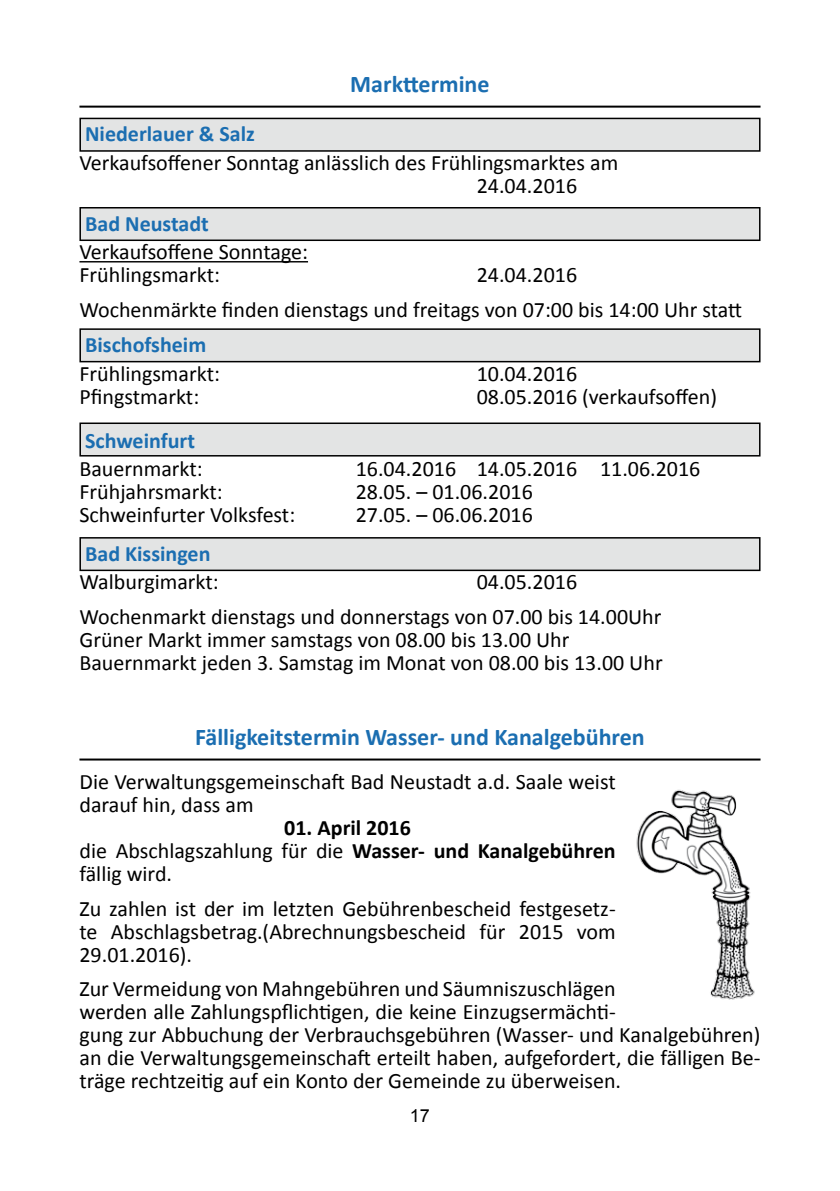
<style>
.page{position:relative;width:840px;height:1191px;background:#fff}
.page>*{position:absolute;margin:0;border:0;box-sizing:border-box;transform-origin:0 0}
.t1{font:700 24px "Calibri";color:#1b6eb1}
.t2{font:22px/23px "Calibri";color:#000}
.t3{font:700 22px "Calibri";color:#1b6eb1}
.t4{font:18px "Arial";color:#000}
.s1{font-weight:700}
</style>
<div class="page">
<hr style="left:79px;top:106px;width:681px;height:2px;background:#000">
<div style="left:80px;top:118px;width:679px;height:33px;background:#e3e4e4"></div>
<div style="left:79px;top:118px;width:681px;height:34px;border:2px solid #000"></div>
<div style="left:80px;top:208px;width:679px;height:32px;background:#e3e4e4"></div>
<div style="left:79px;top:207px;width:681px;height:34px;border:2px solid #000"></div>
<div style="left:80px;top:329px;width:679px;height:33px;background:#e3e4e4"></div>
<div style="left:79px;top:328px;width:681px;height:34px;border:2px solid #000"></div>
<div style="left:80px;top:423px;width:679px;height:33px;background:#e3e4e4"></div>
<div style="left:79px;top:422px;width:681px;height:34px;border:2px solid #000"></div>
<div style="left:80px;top:538px;width:679px;height:32px;background:#e3e4e4"></div>
<div style="left:79px;top:537px;width:681px;height:34px;border:2px solid #000"></div>
<hr style="left:79px;top:261px;width:229px;height:1px;background:#000">
<hr style="left:79px;top:758px;width:681px;height:2px;background:#000">
<img style="left:636px;top:789px;width:119px;height:211px">
<p class="t1" style="left:350px;top:69px;width:141px">Markttermine</p>
<p class="t3" style="left:85px;top:120px;width:171px">Niederlauer &amp; Salz</p>
<p class="t2" style="left:476px;top:150px;width:143px;text-indent:-397px">Verkaufsoffener Sonntag anlässlich des Frühlingsmarktes am<br>24.04.2016</p>
<p class="t3" style="left:85px;top:210px;width:125px">Bad Neustadt</p>
<p class="t2" style="left:79px;top:239px;width:230px">Verkaufsoffene Sonntage:<br>Frühlingsmarkt:</p>
<p class="t2" style="left:79px;top:257px;width:663px;line-height:34.4px;text-indent:397px">24.04.2016<br>Wochenmärkte finden dienstags und freitags von 07:00 bis 14:00 Uhr statt</p>
<p class="t3" style="left:85px;top:331px;width:123px">Bischofsheim</p>
<p class="t2" style="left:79px;top:361px;width:142px">Frühlingsmarkt:</p>
<p class="t2" style="left:476px;top:361px;width:102px">10.04.2016</p>
<p class="t2" style="left:79px;top:384px;width:121px">Pfingstmarkt:</p>
<p class="t2" style="left:476px;top:384px;width:242px">08.05.2016 (verkaufsoffen)</p>
<p class="t3" style="left:85px;top:426px;width:111px">Schweinfurt</p>
<p class="t2" style="left:79px;top:456px;width:125px">Bauernmarkt:</p>
<p class="t2" style="left:355px;top:456px;width:346px">16.04.2016 14.05.2016 11.06.2016</p>
<p class="t2" style="left:79px;top:479px;width:145px">Frühjahrsmarkt:</p>
<p class="t2" style="left:355px;top:479px;width:178px">28.05. – 01.06.2016</p>
<p class="t2" style="left:79px;top:502px;width:217px">Schweinfurter Volksfest:</p>
<p class="t2" style="left:355px;top:502px;width:178px">27.05. – 06.06.2016</p>
<p class="t3" style="left:85px;top:540px;width:127px">Bad Kissingen</p>
<p class="t2" style="left:79px;top:569px;width:141px">Walburgimarkt:</p>
<p class="t2" style="left:79px;top:564px;width:583px;line-height:34.4px;text-indent:397px">04.05.2016<br>Wochenmarkt dienstags und donnerstags von 07.00 bis 14.00Uhr</p>
<p class="t2" style="left:79px;top:627px;width:584px">Grüner Markt immer samstags von 08.00 bis 13.00 Uhr<br>Bauernmarkt jeden 3. Samstag im Monat von 08.00 bis 13.00 Uhr</p>
<p class="t1" style="left:195px;top:722px;width:451px">Fälligkeitstermin Wasser- und Kanalgebühren</p>
<p class="t2" style="left:79px;top:769px;width:537px">Die Verwaltungsgemeinschaft Bad Neustadt a.d. Saale weist darauf hin, dass am</p>
<p class="t2" style="left:79px;top:815px;width:537px;text-indent:205px"><span class="s1">01. April 2016<br></span>die Abschlagszahlung für die <span class="s1">Wasser- und Kanalgebühren </span>fällig wird.</p>
<p class="t2" style="left:79px;top:895px;width:537px;text-align:justify">Zu zahlen ist der im letzten Gebührenbescheid festgesetz&shy;te Abschlagsbetrag.(Abrechnungsbescheid für 2015 vom 29.01.2016).</p>
<p class="t2" style="left:79px;top:976px;width:682px">Zur Vermeidung von Mahngebühren und Säumniszuschlägen<br>werden alle Zahlungspflichtigen, die keine Einzugsermächti-<br>gung zur Abbuchung der Verbrauchsgebühren (Wasser- und Kanalgebühren) an die Verwaltungsgemeinschaft erteilt haben, aufgefordert, die fälligen Be&shy;träge rechtzeitig auf ein Konto der Gemeinde zu überweisen.</p>
<p class="t4" style="left:410px;top:1103px;width:22px">17</p>
</div>
